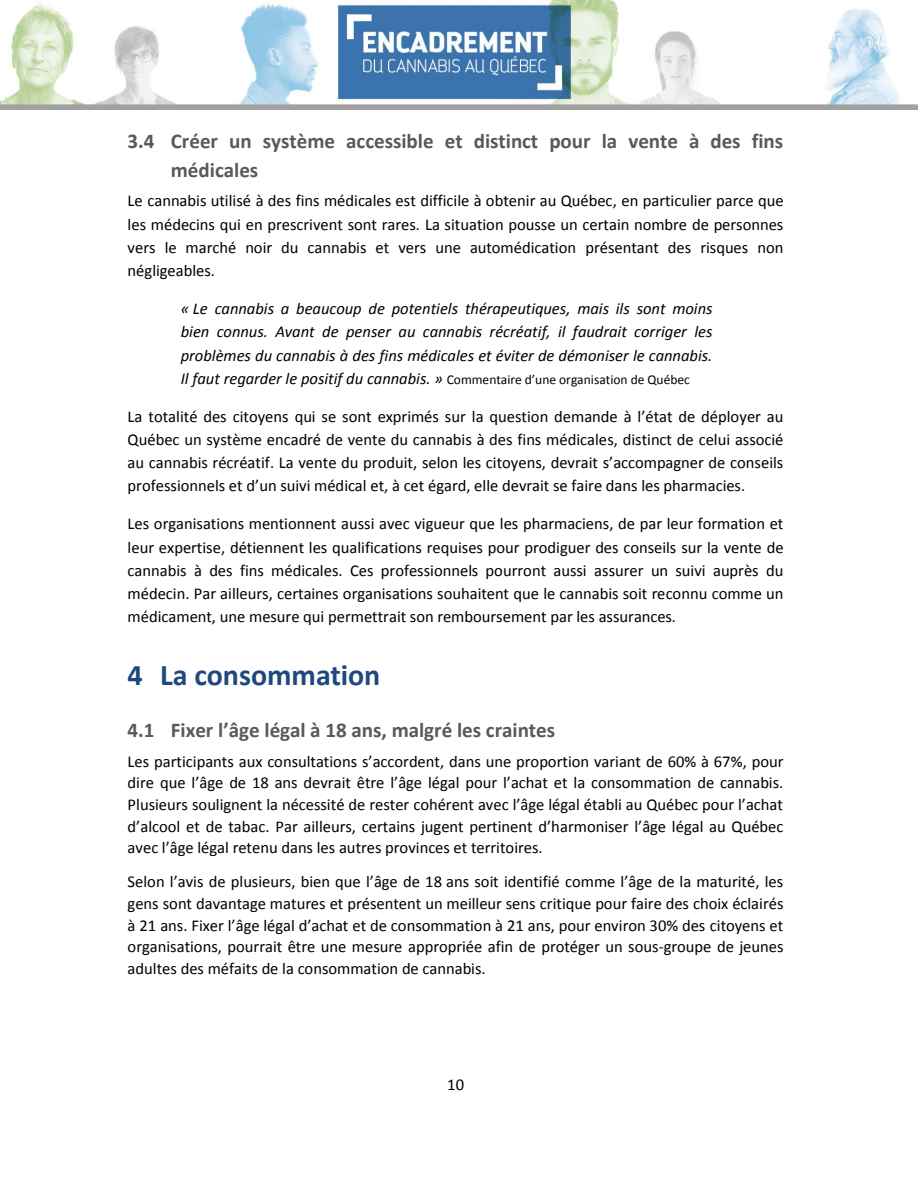
<style>
.page{position:relative;width:918px;height:1188px;background:#fff}
.page>*{position:absolute;margin:0;border:0;box-sizing:border-box;transform-origin:0 0}
.t1{font:700 30px "Calibri";color:#1f497d}
.t2{font:700 21px/29.5px "Calibri";color:#595959}
.t3{font:16.5px/21.8px "Calibri";color:#000;text-align:justify}
.t4{font:italic 16.5px/23.2px "Calibri";color:#000;text-align:justify}
.t5{font:13.5px "Calibri";color:#000}
.s1{font-style:italic;font-size:16.5px}
</style>
<div class="page">
<img style="left:0;top:0;width:917px;height:109px">
<h2 class="t2" style="left:171px;top:128px;width:614px;text-indent:-43px">3.4 Créer un système accessible et distinct pour la vente à des fins médicales</h2>
<p class="t3" style="left:128px;top:191px;width:657px;line-height:23.2px">Le cannabis utilisé à des fins médicales est difficile à obtenir au Québec, en particulier parce que les médecins qui en prescrivent sont rares. La situation pousse un certain nombre de personnes vers le marché noir du cannabis et vers une automédication présentant des risques non négligeables.</p>
<p class="t4" style="left:181px;top:298px;width:533px">« Le cannabis a beaucoup de potentiels thérapeutiques, mais ils sont moins bien connus. Avant de penser au cannabis récréatif, il faudrait corriger les problèmes du cannabis à des fins médicales et éviter de démoniser le cannabis.</p>
<p class="t5" style="left:181px;top:374px;width:511px"><span class="s1">Il faut regarder le positif du cannabis. »</span> Commentaire d’une organisation de Québec</p>
<p class="t3" style="left:128px;top:406px;width:657px;line-height:23.2px">La totalité des citoyens qui se sont exprimés sur la question demande à l’état de déployer au Québec un système encadré de vente du cannabis à des fins médicales, distinct de celui associé au cannabis récréatif. La vente du produit, selon les citoyens, devrait s’accompagner de conseils professionnels et d’un suivi médical et, à cet égard, elle devrait se faire dans les pharmacies.</p>
<p class="t3" style="left:128px;top:514px;width:657px;line-height:23.1px">Les organisations mentionnent aussi avec vigueur que les pharmaciens, de par leur formation et leur expertise, détiennent les qualifications requises pour prodiguer des conseils sur la vente de cannabis à des fins médicales. Ces professionnels pourront aussi assurer un suivi auprès du médecin. Par ailleurs, certaines organisations souhaitent que le cannabis soit reconnu comme un médicament, une mesure qui permettrait son remboursement par les assurances.</p>
<h1 class="t1" style="left:128px;top:663px;width:254px">4 La consommation</h1>
<h2 class="t2" style="left:128px;top:717px;width:429px">4.1 Fixer l’âge légal à 18 ans, malgré les craintes</h2>
<p class="t3" style="left:128px;top:752px;width:658px">Les participants aux consultations s’accordent, dans une proportion variant de 60% à 67%, pour dire que l’âge de 18 ans devrait être l’âge légal pour l’achat et la consommation de cannabis.<br>Plusieurs soulignent la nécessité de rester cohérent avec l’âge légal établi au Québec pour l’achat d’alcool et de tabac. Par ailleurs, certains jugent pertinent d’harmoniser l’âge légal au Québec avec l’âge légal retenu dans les autres provinces et territoires.</p>
<p class="t3" style="left:128px;top:872px;width:657px">Selon l’avis de plusieurs, bien que l’âge de 18 ans soit identifié comme l’âge de la maturité, les gens sont davantage matures et présentent un meilleur sens critique pour faire des choix éclairés à 21 ans. Fixer l’âge légal d’achat et de consommation à 21 ans, pour environ 30% des citoyens et organisations, pourrait être une mesure appropriée afin de protéger un sous-groupe de jeunes adultes des méfaits de la consommation de cannabis.</p>
<p class="t3" style="left:447px;top:1075px;width:18px">10</p>
</div>
